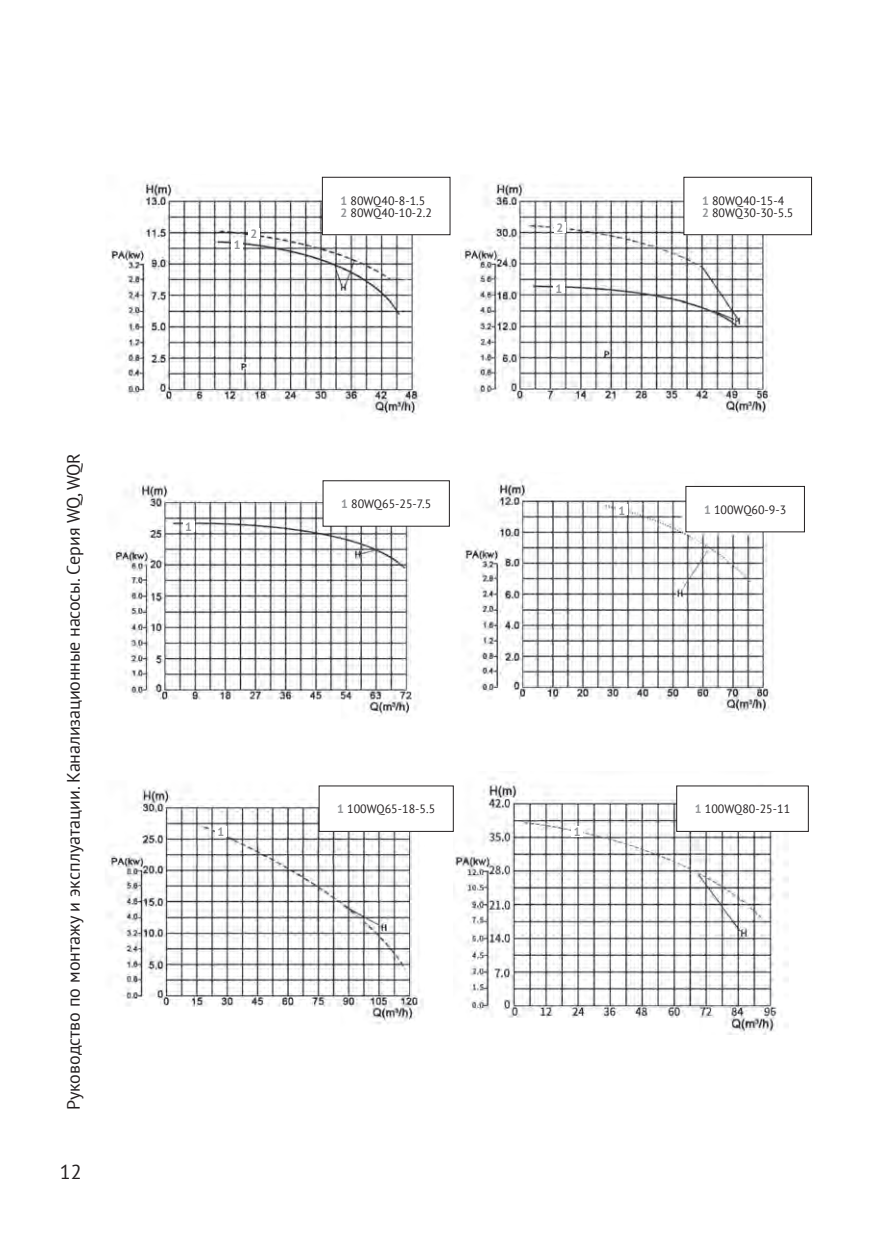
<style>
.page{position:relative;width:896px;height:1248px;background:#fff}
.page>*{position:absolute;margin:0;border:0;box-sizing:border-box;transform-origin:0 0}
.t1{font:20px "PT Sans";color:#231f20}
.t2{font:18px "PT Sans";letter-spacing:-.005em;color:#231f20}
.t3{font:12px/12px "PT Sans";color:#231f20}
.t4{font:700 12px "PT Sans";color:#939598}
.s1{font-weight:700;color:#939598}
</style>
<div class="page">
<img style="left:110px;top:176px;width:322px;height:244px">
<img style="left:109px;top:476px;width:323px;height:241px">
<img style="left:108px;top:785px;width:324px;height:240px">
<img style="left:455px;top:777px;width:333px;height:257px">
<img style="left:460px;top:176px;width:325px;height:243px">
<img style="left:464px;top:475px;width:321px;height:241px">
<div style="left:322px;top:177px;width:128px;height:58px;background:#fff"></div>
<div style="left:322px;top:177px;width:128px;height:58px;border:1px solid #231f20"></div>
<div style="left:684px;top:177px;width:127px;height:58px;background:#fff"></div>
<div style="left:683px;top:177px;width:129px;height:58px;border:1px solid #231f20"></div>
<div style="left:231px;top:239px;width:12px;height:10px;background:#fff"></div>
<div style="left:248px;top:228px;width:12px;height:11px;background:#fff"></div>
<div style="left:553px;top:282px;width:12px;height:11px;background:#fff"></div>
<div style="left:554px;top:222px;width:12px;height:10px;background:#fff"></div>
<div style="left:323px;top:480px;width:126px;height:46px;background:#fff"></div>
<div style="left:323px;top:480px;width:127px;height:46px;border:1px solid #231f20"></div>
<div style="left:319px;top:785px;width:134px;height:46px;background:#fff"></div>
<div style="left:677px;top:785px;width:131px;height:46px;background:#fff"></div>
<div style="left:686px;top:486px;width:118px;height:46px;background:#fff"></div>
<div style="left:685px;top:486px;width:120px;height:46px;border:1px solid #231f20"></div>
<div style="left:183px;top:521px;width:11px;height:11px;background:#fff"></div>
<div style="left:215px;top:826px;width:12px;height:11px;background:#fff"></div>
<div style="left:571px;top:826px;width:12px;height:11px;background:#fff"></div>
<div style="left:616px;top:504px;width:12px;height:11px;background:#fff"></div>
<h2 class="t2" style="left:62px;top:1110px;width:658px;rotate:-90deg">Руководство по монтажу и эксплуатации. Канализационные насосы. Серия WQ, WQR</h2>
<h1 class="t1" style="left:60px;top:1159px;width:23px">12</h1>
<p class="t4" style="left:234px;top:237px;width:8px">1</p>
<p class="t4" style="left:250px;top:226px;width:8px">2</p>
<p class="t4" style="left:185px;top:519px;width:8px">1</p>
<p class="t3" style="left:340px;top:194px;width:93px"><span class="s1">1</span> 80WQ40-8-1.5<br><span class="s1">2</span> 80WQ40-10-2.2</p>
<p class="t3" style="left:702px;top:194px;width:93px"><span class="s1">1</span> 80WQ40-15-4<br><span class="s1">2</span> 80WQ30-30-5.5</p>
<p class="t4" style="left:556px;top:219px;width:8px">2</p>
<p class="t3" style="left:341px;top:497px;width:92px"><span class="s1">1</span> 80WQ65-25-7.5</p>
<p class="t4" style="left:555px;top:280px;width:8px">1</p>
<p class="t4" style="left:618px;top:502px;width:8px">1</p>
<p class="t3" style="left:704px;top:503px;width:84px"><span class="s1">1</span> 100WQ60-9-3</p>
<p class="t3" style="left:337px;top:802px;width:99px"><span class="s1">1</span> 100WQ65-18-5.5</p>
<p class="t3" style="left:695px;top:802px;width:97px"><span class="s1">1</span> 100WQ80-25-11</p>
<p class="t4" style="left:217px;top:824px;width:8px">1</p>
<p class="t4" style="left:574px;top:824px;width:8px">1</p>
</div>
